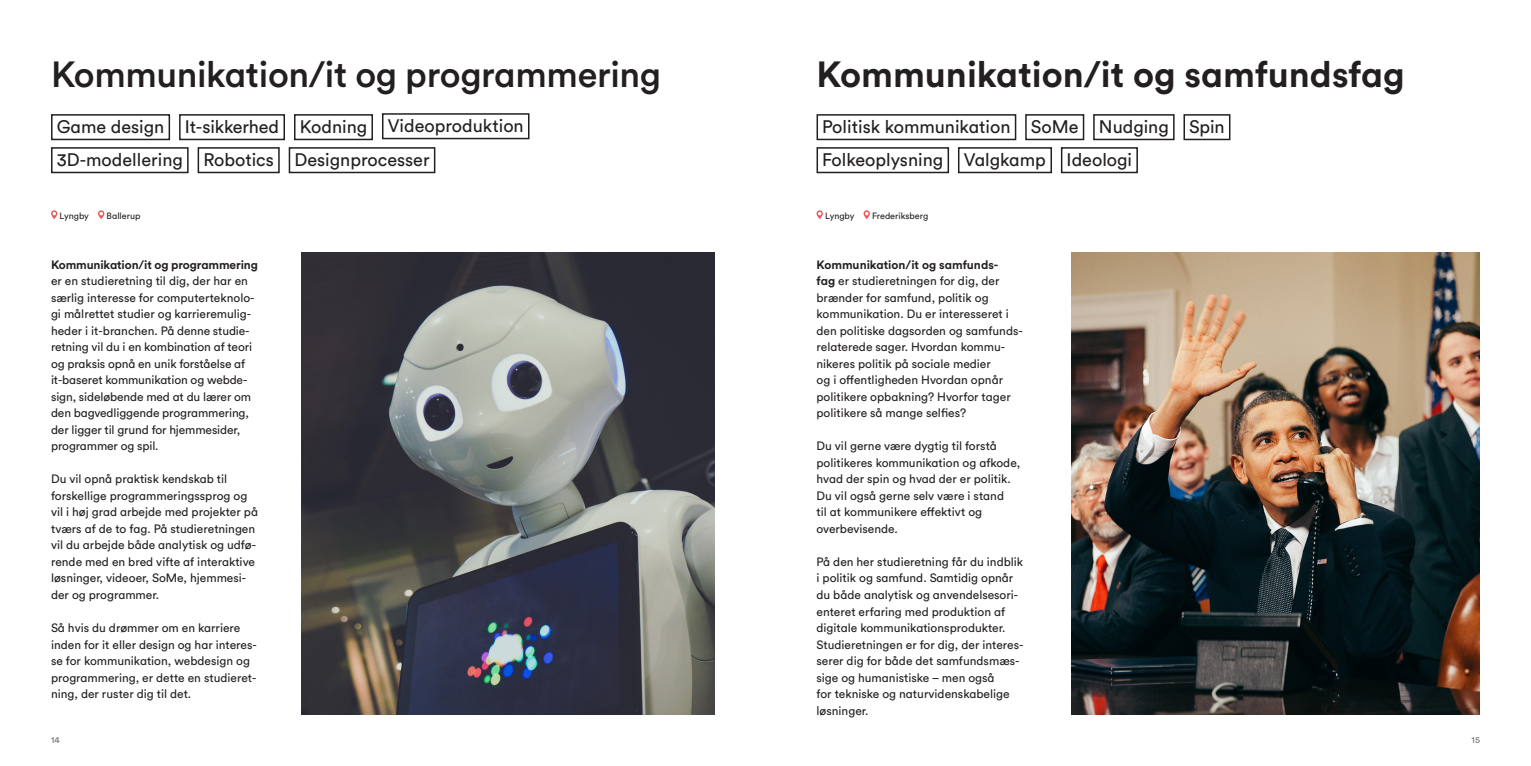
<style>
.page{position:relative;width:1531px;height:766px;background:#fff}
.page>*{position:absolute;margin:0;border:0;box-sizing:border-box;transform-origin:0 0}
.Overskrift_24_28pt{font:500 36px "Circular Pro";letter-spacing:-.01em;color:#231f20}
.Overskrift_24_28pt-2{font:700 36px "Circular Pro";color:#231f20}
.TAGS{font:18px "Circular Pro";color:#231f20}
.Brødtekst_8_11_pt{font:12px/16.5px "Circular Pro";color:#231f20}
.TAGS-2{font:9px "Circular Pro";color:#231f20}
.Brødtekst_8_11_pt-2{font:9px "Circular Pro";color:#231f20}
.t1{font:500 9px "Circular Pro";color:#808285}
.s1{font-weight:700}
</style>
<div class="page">
<div style="left:51px;top:114px;width:119px;height:26px;border:2px solid #231f20"></div>
<div style="left:179px;top:114px;width:106px;height:26px;border:2px solid #231f20"></div>
<div style="left:294px;top:114px;width:79px;height:26px;border:2px solid #231f20"></div>
<div style="left:382px;top:113px;width:147px;height:26px;border:2px solid #231f20"></div>
<div style="left:51px;top:147px;width:138px;height:26px;border:2px solid #231f20"></div>
<div style="left:198px;top:147px;width:82px;height:26px;border:2px solid #231f20"></div>
<div style="left:289px;top:147px;width:146px;height:26px;border:2px solid #231f20"></div>
<svg style="left:51px;top:210px;width:6px;height:9px"></svg>
<svg style="left:98px;top:210px;width:6px;height:9px"></svg>
<img style="left:302px;top:252px;width:412px;height:462px">
<div style="left:816px;top:114px;width:200px;height:26px;border:2px solid #231f20"></div>
<div style="left:1025px;top:114px;width:59px;height:26px;border:2px solid #231f20"></div>
<div style="left:1093px;top:114px;width:81px;height:26px;border:2px solid #231f20"></div>
<div style="left:1183px;top:114px;width:47px;height:26px;border:2px solid #231f20"></div>
<div style="left:816px;top:147px;width:133px;height:26px;border:2px solid #231f20"></div>
<div style="left:958px;top:147px;width:94px;height:26px;border:2px solid #231f20"></div>
<div style="left:1061px;top:147px;width:77px;height:26px;border:2px solid #231f20"></div>
<svg style="left:816px;top:210px;width:7px;height:9px"></svg>
<svg style="left:863px;top:210px;width:7px;height:9px"></svg>
<img style="left:1071px;top:252px;width:409px;height:462px">
<p class="Overskrift_24_28pt" style="left:51px;top:50px;width:611px">Kommunikation/it og programmering</p>
<p class="TAGS" style="left:57px;top:114px;width:109px">Game design</p>
<p class="TAGS" style="left:185px;top:114px;width:96px">It-sikkerhed</p>
<p class="TAGS" style="left:300px;top:114px;width:69px">Kodning</p>
<p class="TAGS" style="left:388px;top:114px;width:137px">Videoproduktion</p>
<p class="TAGS" style="left:57px;top:147px;width:128px">3D-modellering</p>
<p class="TAGS" style="left:203px;top:147px;width:72px">Robotics</p>
<p class="TAGS" style="left:294px;top:147px;width:137px">Designprocesser</p>
<p class="Brødtekst_8_11_pt-2" style="left:60px;top:210px;width:31px">Lyngby</p>
<p class="Brødtekst_8_11_pt-2" style="left:107px;top:210px;width:35px">Ballerup</p>
<p class="Brødtekst_8_11_pt" style="left:51px;top:256px;width:208px"><span class="s1">Kommunikation/it og programmering </span>er en studieretning til dig, der har en særlig interesse for computerteknolo&shy;gi målrettet studier og karrieremulig&shy;heder i it-branchen. På denne studie&shy;retning vil du i en kombination af teori og praksis opnå en unik forståelse af it-baseret kommunikation og webde&shy;sign, sideløbende med at du lærer om den bagvedliggende programmering, der ligger til grund for hjemmesider, programmer og spil.</p>
<p class="Brødtekst_8_11_pt" style="left:51px;top:470px;width:208px">Du vil opnå praktisk kendskab til forskellige programmeringssprog og vil i høj grad arbejde med projekter på tværs af de to fag. På studieretningen vil du arbejde både analytisk og udfø&shy;rende med en bred vifte af interaktive løsninger, videoer, SoMe, hjemmesi&shy;der og programmer.</p>
<p class="Brødtekst_8_11_pt" style="left:51px;top:619px;width:207px">Så hvis du drømmer om en karriere inden for it eller design og har interes&shy;se for kommunikation, webdesign og programmering, er dette en studieret&shy;ning, der ruster dig til det.</p>
<p class="Overskrift_24_28pt-2" style="left:816px;top:50px;width:589px">Kommunikation/it og samfundsfag</p>
<p class="TAGS" style="left:822px;top:114px;width:190px">Politisk kommunikation</p>
<p class="TAGS" style="left:1031px;top:114px;width:49px">SoMe</p>
<p class="TAGS" style="left:1099px;top:114px;width:71px">Nudging</p>
<p class="TAGS" style="left:1189px;top:114px;width:37px">Spin</p>
<p class="TAGS" style="left:822px;top:147px;width:123px">Folkeoplysning</p>
<p class="TAGS" style="left:964px;top:147px;width:84px">Valgkamp</p>
<p class="TAGS" style="left:1066px;top:147px;width:67px">Ideologi</p>
<p class="TAGS-2" style="left:825px;top:210px;width:31px">Lyngby</p>
<p class="TAGS-2" style="left:872px;top:210px;width:58px">Frederiksberg</p>
<p class="Brødtekst_8_11_pt" style="left:816px;top:256px;width:208px"><span class="s1">Kommunikation/it og samfunds-<br>fag</span> er studieretningen for dig, der brænder for samfund, politik og kommunikation. Du er interesseret i den politiske dagsorden og samfunds&shy;relaterede sager. Hvordan kommu&shy;nikeres politik på sociale medier<br>og i offentligheden Hvordan opnår politikere opbakning? Hvorfor tager politikere så mange selfies?</p>
<p class="Brødtekst_8_11_pt" style="left:816px;top:437px;width:205px">Du vil gerne være dygtig til forstå politikeres kommunikation og afkode, hvad der spin og hvad der er politik.<br>Du vil også gerne selv være i stand<br>til at kommunikere effektivt og overbevisende.</p>
<p class="Brødtekst_8_11_pt" style="left:816px;top:553px;width:208px">På den her studieretning får du indblik i politik og samfund. Samtidig opnår du både analytisk og anvendelsesori&shy;enteret erfaring med produktion af digitale kommunikationsprodukter.</p>
<p class="Brødtekst_8_11_pt" style="left:816px;top:635px;width:208px">Studieretningen er for dig, der interes&shy;serer dig for både det samfundsmæs&shy;sige og humanistiske – men også<br>for tekniske og naturvidenskabelige løsninger.</p>
<p class="t1" style="left:51px;top:733px;width:10px">14</p>
<p class="t1" style="left:1471px;top:733px;width:10px">15</p>
</div>
